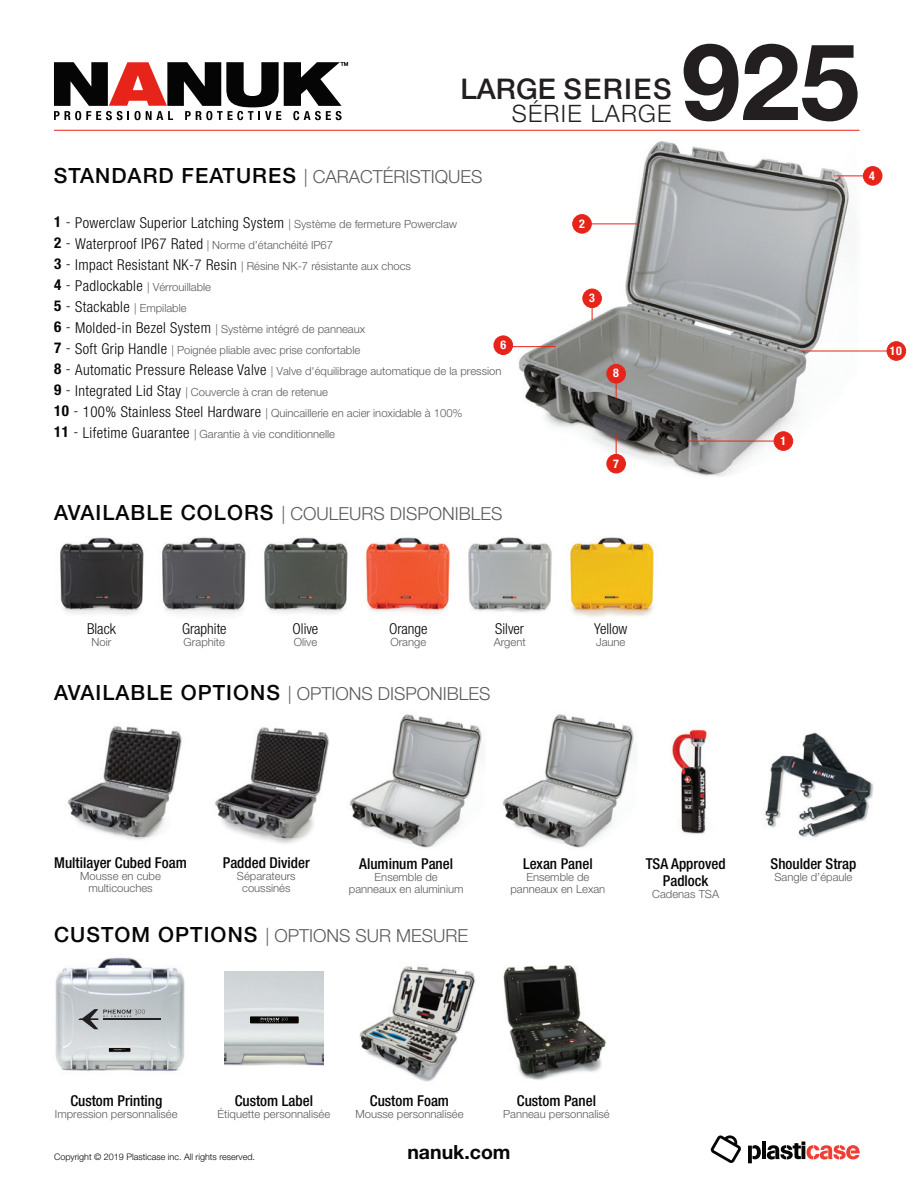
<style>
.page{position:relative;width:918px;height:1188px;background:#fff}
.page>*{position:absolute;margin:0;border:0;box-sizing:border-box;transform-origin:0 0}
.t1{font:700 106.8px "Helvetica Neue";color:#231f20}
.t2{font:500 28.5px "Helvetica Neue LT Std";letter-spacing:.05em;color:#231f20}
.t3{font:300 24px "Helvetica Neue LT Std";letter-spacing:.05em;color:#231f20}
.t4{font:700 19.5px "Helvetica Neue LT Std";color:#040504}
.t5{font:300 18px "Helvetica Neue LT Std";color:#5b5b5b}
.t6{font:500 condensed 15px/17.2px "Helvetica Neue LT Std";color:#040504;text-align:center}
.t7{font:300 condensed 15px "Helvetica Neue LT Std";letter-spacing:.025em;color:#040504}
.t8{font:300 condensed 15px "Helvetica Neue LT Std";color:#040504}
.t9{font:700 condensed 12px "Helvetica Neue LT Std";color:#fff}
.t10{font:300 11.25px/21px "Helvetica Neue LT Std";color:#5b5b5b;text-align:center}
.t11{font:300 9px "Helvetica Neue LT Std";color:#040504}
.s1{font-weight:500;font-size:21px;color:#040504}
.s2{font-weight:700}
.s3{font-stretch:normal;font-size:11.25px;color:#5b5b5b}
.s4{font-weight:700;font-stretch:condensed;font-size:15px;color:#040504}
.s5{font-stretch:condensed;font-size:15px;color:#040504}
</style>
<div class="page">
<img style="left:350px;top:714px;width:134px;height:134px">
<img style="left:214px;top:727px;width:115px;height:117px">
<img style="left:67px;top:726px;width:115px;height:114px">
<img style="left:60px;top:537px;width:594px;height:80px">
<img style="left:520px;top:965px;width:86px;height:115px">
<img style="left:323px;top:966px;width:197px;height:116px">
<img style="left:512px;top:141px;width:350px;height:335px">
<hr style="left:54px;top:130px;width:806px;height:1px;background:#e72419">
<svg style="left:748px;top:1145px;width:13px;height:18px"></svg>
<hr style="left:762px;top:1142px;width:4px;height:17px;background:#040504">
<svg style="left:767px;top:1142px;width:93px;height:18px"></svg>
<svg style="left:711px;top:1135px;width:30px;height:28px"></svg>
<hr style="left:687px;top:441px;width:105px;height:1px;background:#e72419">
<hr style="left:616px;top:435px;width:1px;height:31px;background:#e72419">
<svg style="left:616px;top:383px;width:1px;height:16px"></svg>
<hr style="left:834px;top:176px;width:41px;height:1px;background:#e72419">
<hr style="left:802px;top:351px;width:94px;height:1px;background:#e72419">
<hr style="left:582px;top:224px;width:56px;height:1px;background:#e72419">
<hr style="left:503px;top:346px;width:53px;height:1px;background:#e72419">
<div style="left:573px;top:215px;width:18px;height:18px;background:#e72419;border-radius:50%"></div>
<div style="left:572px;top:214px;width:20px;height:20px;border:1px solid #e72419;border-radius:50%"></div>
<div style="left:494px;top:336px;width:19px;height:18px;background:#e72419;border-radius:50%"></div>
<div style="left:494px;top:336px;width:19px;height:19px;border:1px solid #e72419;border-radius:50%"></div>
<div style="left:774px;top:432px;width:19px;height:18px;background:#e72419;border-radius:50%"></div>
<div style="left:774px;top:431px;width:19px;height:20px;border:1px solid #e72419;border-radius:50%"></div>
<div style="left:607px;top:364px;width:18px;height:19px;background:#e72419;border-radius:50%"></div>
<div style="left:606px;top:364px;width:20px;height:19px;border:1px solid #e72419;border-radius:50%"></div>
<div style="left:607px;top:454px;width:18px;height:19px;background:#e72419;border-radius:50%"></div>
<div style="left:606px;top:454px;width:20px;height:19px;border:1px solid #e72419;border-radius:50%"></div>
<div style="left:887px;top:342px;width:19px;height:18px;background:#e72419;border-radius:50%"></div>
<div style="left:887px;top:341px;width:19px;height:20px;border:1px solid #e72419;border-radius:50%"></div>
<div style="left:863px;top:167px;width:19px;height:18px;background:#e72419;border-radius:50%"></div>
<div style="left:863px;top:166px;width:19px;height:20px;border:1px solid #e72419;border-radius:50%"></div>
<svg style="left:592px;top:308px;width:1px;height:12px"></svg>
<div style="left:583px;top:289px;width:18px;height:19px;background:#e72419;border-radius:50%"></div>
<div style="left:582px;top:289px;width:20px;height:19px;border:1px solid #e72419;border-radius:50%"></div>
<svg style="left:54px;top:62px;width:294px;height:58px"></svg>
<img style="left:765px;top:732px;width:109px;height:106px">
<img style="left:224px;top:971px;width:99px;height:95px">
<div style="left:251px;top:1017px;width:47px;height:6px;background:#050504"></div>
<div style="left:250px;top:1017px;width:48px;height:6px;border:1px solid #050504"></div>
<svg style="left:261px;top:1018px;width:27px;height:4px"></svg>
<img style="left:55px;top:957px;width:130px;height:117px">
<hr style="left:103px;top:1018px;width:58px;height:2px;background:#211e1e">
<svg style="left:78px;top:1009px;width:67px;height:20px"></svg>
<div style="left:109px;top:1048px;width:21px;height:3px;border:1px solid #050504"></div>
<svg style="left:114px;top:1049px;width:12px;height:2px"></svg>
<img style="left:672px;top:729px;width:35px;height:105px">
<img style="left:502px;top:714px;width:134px;height:134px">
<h2 class="t2" style="left:461px;top:72px;width:212px">LARGE SERIES</h2>
<h3 class="t3" style="left:512px;top:99px;width:161px">SÉRIE LARGE</h3>
<h1 class="t1" style="left:681px;top:16px;width:180px">925</h1>
<h3 class="t5" style="left:54px;top:166px;width:430px"><span class="s1">STANDARD FEATURES</span> | CARACTÉRISTIQUES</h3>
<h3 class="t7" style="left:54px;top:215px;width:404px"><span class="s2">1</span> - Powerclaw Superior Latching System <span class="s3">| Système de fermeture Powerclaw</span></h3>
<p class="t10" style="left:54px;top:235px;width:358px;text-align:left"><span class="s4">2</span> <span class="s5">- Waterproof IP67 Rated</span> | Norme d’étanchéité IP67<br><span class="s4">3</span> <span class="s5">- Impact Resistant NK-7 Resin</span> | Résine NK-7 résistante aux chocs<br><span class="s4">4</span> <span class="s5">- Padlockable</span> | Vérrouillable</p>
<h3 class="t7" style="left:54px;top:299px;width:134px"><span class="s2">5</span> - Stackable <span class="s3">| Empilable</span></h3>
<p class="t10" style="left:54px;top:319px;width:449px;text-align:left"><span class="s4">6</span> <span class="s5">- Molded-in Bezel System</span> | Système intégré de panneaux<br><span class="s4">7</span> <span class="s5">- Soft Grip Handle</span> | Poignée pliable avec prise confortable<br><span class="s4">8</span> <span class="s5">- Automatic Pressure Release Valve</span> | Valve d'équilibrage automatique de la pression <span class="s4">9</span> <span class="s5">- Integrated Lid Stay</span> | Couvercle à cran de retenue<br><span class="s4">10</span> <span class="s5">- 100% Stainless Steel Hardware</span> | Quincaillerie en acier inoxidable à 100%<br><span class="s4">11</span> <span class="s5">- Lifetime Guarantee</span> | Garantie à vie conditionnelle</p>
<p class="t9" style="left:500px;top:338px;width:7px">6</p>
<h3 class="t5" style="left:54px;top:503px;width:450px"><span class="s1">AVAILABLE COLORS</span> | COULEURS DISPONIBLES</h3>
<p class="t9" style="left:579px;top:217px;width:7px">2</p>
<p class="t9" style="left:589px;top:291px;width:7px">3</p>
<p class="t9" style="left:613px;top:366px;width:7px">8</p>
<p class="t9" style="left:613px;top:456px;width:7px">7</p>
<p class="t9" style="left:781px;top:434px;width:7px">1</p>
<p class="t9" style="left:869px;top:169px;width:7px">4</p>
<p class="t9" style="left:890px;top:344px;width:14px">10</p>
<h3 class="t7" style="left:87px;top:620px;width:30px">Black</h3>
<p class="t10" style="left:92px;top:631px;width:21px">Noir</p>
<h3 class="t8" style="left:182px;top:620px;width:46px">Graphite</h3>
<p class="t10" style="left:184px;top:631px;width:43px">Graphite</p>
<h3 class="t7" style="left:293px;top:620px;width:27px">Olive</h3>
<p class="t10" style="left:294px;top:631px;width:25px">Olive</p>
<h3 class="t7" style="left:389px;top:620px;width:40px">Orange</h3>
<p class="t10" style="left:390px;top:631px;width:37px">Orange</p>
<h3 class="t7" style="left:495px;top:620px;width:30px">Silver</h3>
<p class="t10" style="left:494px;top:631px;width:34px">Argent</p>
<h3 class="t7" style="left:594px;top:620px;width:35px">Yellow</h3>
<p class="t10" style="left:596px;top:631px;width:31px">Jaune</p>
<h3 class="t5" style="left:54px;top:682px;width:438px"><span class="s1">AVAILABLE OPTIONS</span> | OPTIONS DISPONIBLES</h3>
<h3 class="t6" style="left:54px;top:854px;width:134px">Multilayer Cubed Foam</h3>
<p class="t10" style="left:80px;top:870px;width:82px;line-height:12px">Mousse en cube multicouches</p>
<h3 class="t6" style="left:223px;top:854px;width:88px">Padded Divider</h3>
<p class="t10" style="left:237px;top:870px;width:60px;line-height:12px">Séparateurs coussinés</p>
<h3 class="t6" style="left:359px;top:855px;width:95px">Aluminum Panel</h3>
<p class="t10" style="left:349px;top:870px;width:116px;line-height:12px">Ensemble de<br>panneaux en aluminium</p>
<h3 class="t6" style="left:523px;top:855px;width:71px">Lexan Panel</h3>
<p class="t10" style="left:511px;top:870px;width:96px;line-height:12px">Ensemble de panneaux en Lexan</p>
<h3 class="t6" style="left:646px;top:855px;width:81px">TSA Approved<br>Padlock</h3>
<p class="t10" style="left:652px;top:883px;width:68px">Cadenas TSA</p>
<h3 class="t6" style="left:771px;top:855px;width:87px">Shoulder Strap</h3>
<p class="t10" style="left:775px;top:866px;width:79px">Sangle d’épaule</p>
<h3 class="t5" style="left:54px;top:924px;width:416px"><span class="s1">CUSTOM OPTIONS</span> | OPTIONS SUR MESURE</h3>
<h3 class="t6" style="left:70px;top:1092px;width:93px">Custom Printing</h3>
<p class="t10" style="left:55px;top:1104px;width:124px">Impression personnalisée</p>
<h3 class="t6" style="left:235px;top:1092px;width:80px">Custom Label</h3>
<p class="t10" style="left:217px;top:1104px;width:114px">Étiquette personnalisée</p>
<h3 class="t6" style="left:370px;top:1092px;width:81px">Custom Foam</h3>
<p class="t10" style="left:355px;top:1104px;width:110px">Mousse personnalisée</p>
<h3 class="t6" style="left:517px;top:1092px;width:81px">Custom Panel</h3>
<p class="t10" style="left:503px;top:1104px;width:108px">Panneau personnalisé</p>
<p class="t11" style="left:54px;top:1151px;width:203px">Copyright © 2019 Plasticase inc. All rights reserved.</p>
<h3 class="t4" style="left:407px;top:1140px;width:105px">nanuk.com</h3>
</div>
